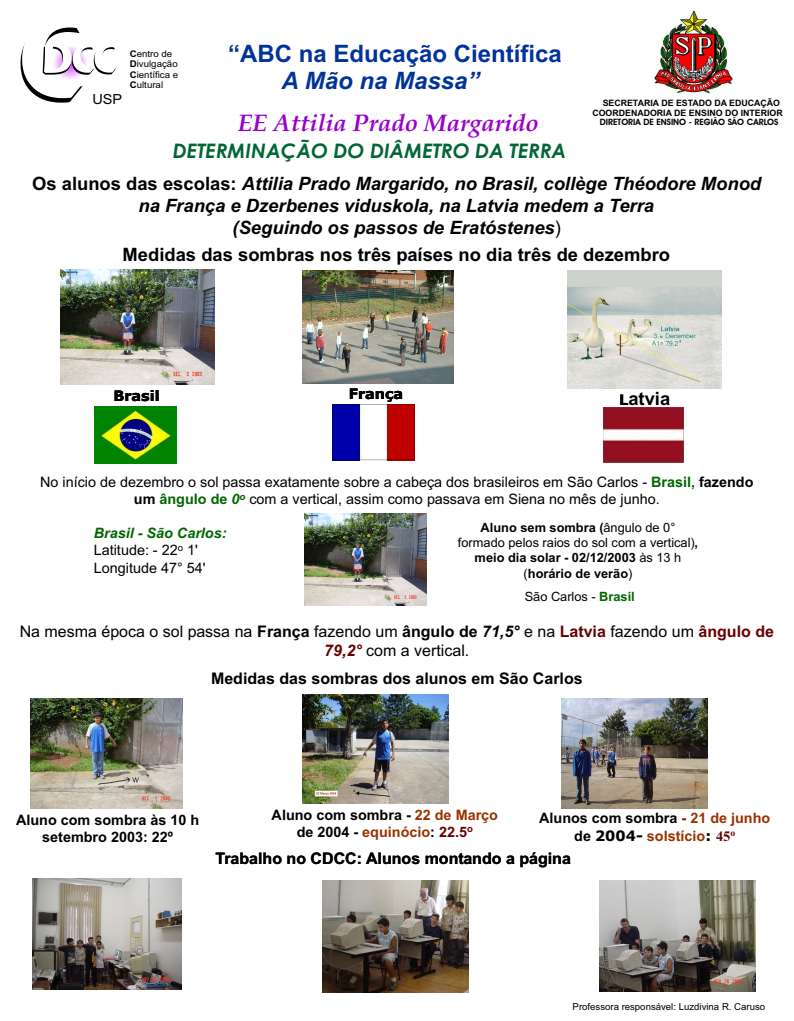
<style>
.page{position:relative;width:794px;height:1021px;background:#fff}
.page>*{position:absolute;margin:0;border:0;box-sizing:border-box;transform-origin:0 0}
.t1{font:700 24px "Arial";color:#039}
.t2{font:italic 700 24px "Book Antiqua";color:#90c}
.t3{font:italic 700 24px "Arial";color:#039}
.t4{font:italic 700 20px "Century Gothic";color:#063}
.t5{font:italic 700 18.4px/22.1px "Arial";color:#000;text-align:center}
.t6{font:700 18.4px "Arial";color:#000}
.t7{font:16px/19.2px "Arial";color:#000;text-align:center}
.t8{font:700 16px "Arial";color:#000}
.t9{font:14.4px/17.3px "Arial";color:#000;text-align:center}
.t10{font:700 14.4px/17.3px "Arial";color:#000;text-align:center}
.t11{font:700 14.4px/17.6px "Arial";color:#930;text-align:center}
.t12{font:700 14.4px "Verdana";color:#000}
.t13{font:13.84px "Arial";color:#000;scale:1.05 1}
.t14{font:700 12.8px/15.4px "Arial";color:#000;text-align:center}
.t15{font:12.8px "Arial";color:#000}
.t16{font:9.6px "Arial";color:#000}
.t17{font:9.24px/10.3px "Arial";color:#000;scale:1.05 1}
.t18{font:700 8.8px/9.8px "Arial";color:#000}
.t19{font:700 8.8px "Avant Garde Bk BT";color:#000}
.s1{font-weight:700}
.s2{font-style:normal}
.s3{font-weight:400;font-style:normal}
.s4{font-family:"Verdana";font-size:14.4px}
.s5{font-weight:700;color:#060}
.s6{font-weight:700;font-style:italic;color:#060}
.s7{font-weight:400}
.s8{font-weight:700;font-style:italic}
.s9{font-weight:700;color:#600}
.s10{font-weight:700;font-style:italic;color:#600}
.s11{color:#930}
.s12{color:#600}
.s13{color:#000}
.s14{color:#900}
.s15{font-family:"Verdana";color:#000}
.s16{font-family:"Times New Roman";color:#600}
</style>
<div class="page">
<img style="left:655px;top:10px;width:77px;height:84px">
<svg style="left:21px;top:27px;width:95px;height:76px"></svg>
<img style="left:61px;top:270px;width:154px;height:115px">
<img style="left:95px;top:406px;width:81px;height:57px">
<img style="left:604px;top:407px;width:79px;height:56px">
<img style="left:568px;top:270px;width:154px;height:116px">
<img style="left:334px;top:405px;width:80px;height:55px">
<img style="left:303px;top:270px;width:151px;height:114px">
<hr style="left:333px;top:405px;width:1px;height:55px;background:#000">
<hr style="left:333px;top:404px;width:81px;height:1px;background:#000">
<hr style="left:414px;top:405px;width:1px;height:55px;background:#000">
<hr style="left:333px;top:460px;width:81px;height:1px;background:#000">
<img style="left:304px;top:514px;width:123px;height:91px">
<img style="left:302px;top:694px;width:146px;height:110px">
<img style="left:561px;top:699px;width:147px;height:110px">
<img style="left:31px;top:699px;width:151px;height:109px">
<img style="left:599px;top:880px;width:156px;height:111px">
<img style="left:33px;top:878px;width:149px;height:112px">
<img style="left:322px;top:880px;width:146px;height:112px">
<p class="t13" style="left:92px;top:94px;width:30px">USP</p>
<p class="t17" style="left:130px;top:49px;width:48px"><span class="s1">C</span>entro de<br><span class="s1">D</span>ivulgação<br><span class="s1">C</span>ientífica e<br><span class="s1">C</span>ultural</p>
<h1 class="t1" style="left:228px;top:44px;width:335px">“ABC na Educação Científica</h1>
<h1 class="t3" style="left:282px;top:71px;width:199px">A Mão na Massa”</h1>
<h1 class="t2" style="left:238px;top:114px;width:302px">EE Attilia Prado Margarido</h1>
<p class="t18" style="left:592px;top:99px;width:192px;text-indent:10px">SECRETARIA DE ESTADO DA EDUCAÇÃO<br>COORDENADORIA DE ENSINO DO INTERIOR</p>
<p class="t19" style="left:600px;top:119px;width:180px">DIRETORIA DE ENSINO - REGIÃO SÃO CARLOS</p>
<h2 class="t4" style="left:173px;top:143px;width:395px">DETERMINAÇÃO DO DIÂMETRO DA TERRA</h2>
<p class="t5" style="left:32px;top:174px;width:731px"><span class="s2">Os alunos das escolas:</span> Attilia Prado Margarido, no Brasil, collège Théodore Monod na França e Dzerbenes viduskola, na Latvia medem a Terra<br>(Seguindo os passos de Eratóstenes<span class="s3">)</span></p>
<p class="t6" style="left:123px;top:248px;width:549px">Medidas das sombras nos três países no dia três de dezembro</p>
<p class="t12" style="left:349px;top:388px;width:56px">França</p>
<p class="t12" style="left:114px;top:390px;width:48px">Brasil</p>
<p class="t6" style="left:619px;top:391px;width:53px"><span class="s4">L</span>atvia</p>
<p class="t9" style="left:40px;top:475px;width:715px">No início de dezembro o sol passa exatamente sobre a cabeça dos brasileiros em São Carlos - <span class="s5">Brasil,</span> <span class="s1">fazendo um</span> <span class="s5">ângulo de</span> <span class="s6">0</span><sup>o</sup> com a vertical, assim como passava em Siena no mês de junho.</p>
<p class="t14" style="left:458px;top:521px;width:242px">Aluno sem sombra (<span class="s7">ângulo de 0° formado pelos raios do sol com a vertical)</span>, meio dia solar - 02/12/2003 <span class="s7">às 13 h (</span>horário de verão<span class="s7">)</span></p>
<p class="t15" style="left:525px;top:591px;width:112px">São Carlos - <span class="s5">Brasil</span></p>
<p class="t9" style="left:94px;top:526px;width:134px;text-align:left"><span class="s6">Brasil - São Carlos:<br></span>Latitude: - 22<sup>o</sup> 1'<br>Longitude 47° 54'</p>
<p class="t7" style="left:20px;top:623px;width:756px">Na mesma época o sol passa na <span class="s1">França</span> fazendo um <span class="s1">ângulo de</span> <span class="s8">71,5°</span> e na <span class="s9">Latvia</span> fazendo um <span class="s9">ângulo de<br></span><span class="s10">79,2°</span> com a vertical.</p>
<p class="t8" style="left:211px;top:672px;width:373px">Medidas das sombras dos alunos em São Carlos</p>
<p class="t10" style="left:272px;top:807px;width:228px">Aluno com sombra - <span class="s11">22 de Março </span>de 2004 - <span class="s11">equinócio</span>: <span class="s12">22.5</span><sup>o</sup></p>
<p class="t8" style="left:216px;top:852px;width:357px">Trabalho no CDCC: Alunos montando a página</p>
<p class="t10" style="left:16px;top:812px;width:185px">Aluno com sombra às 10 h setembro 2003: 22º</p>
<p class="t11" style="left:539px;top:811px;width:233px"><span class="s13">Alunos com sombra</span> <span class="s14">-</span> 21 de junho <span class="s13">de</span> <span class="s15">2004-</span> solstício<span class="s15">:</span> <span class="s16">45</span><sup>o</sup></p>
<p class="t16" style="left:573px;top:1002px;width:194px">Professora responsável: Luzdivina R. Caruso</p>
</div>
